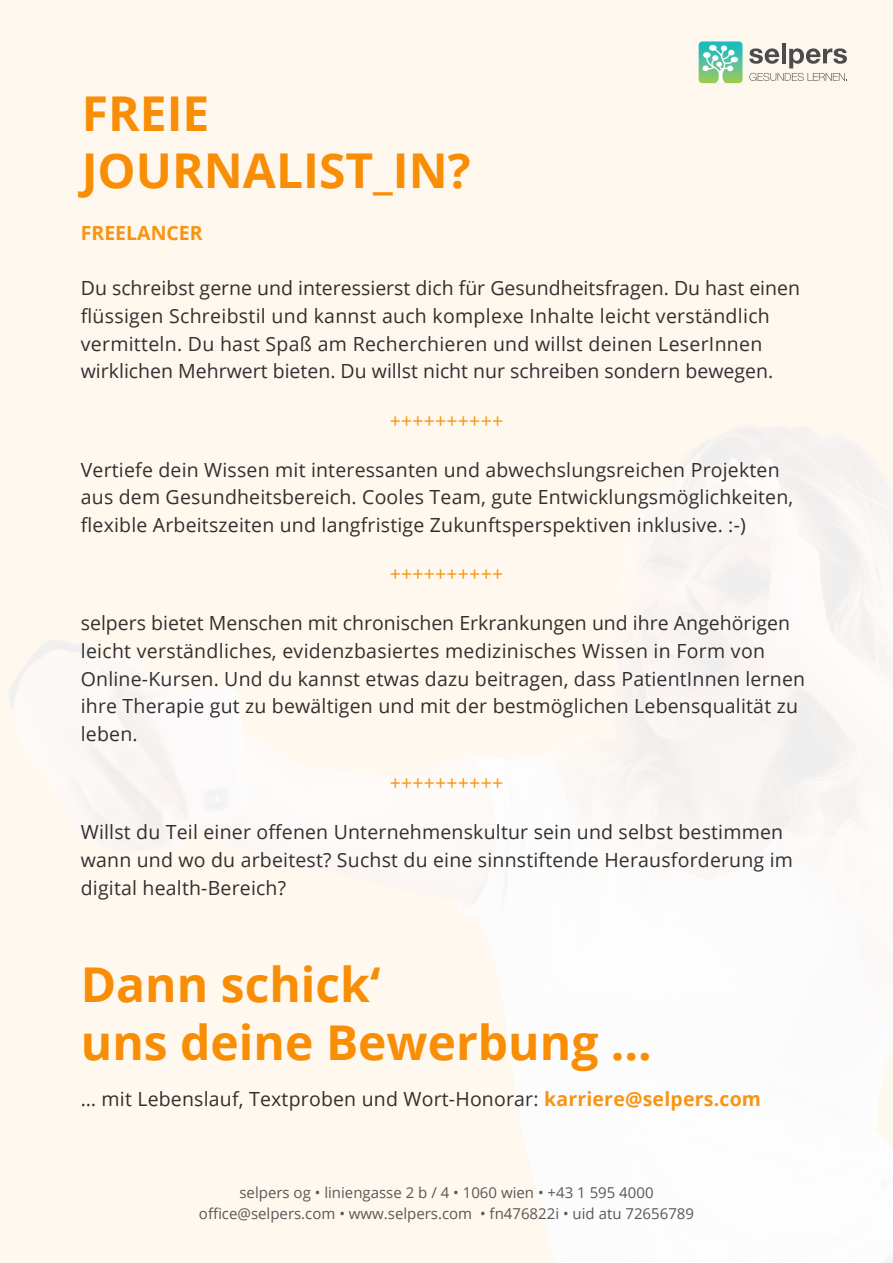
<style>
.page{position:relative;width:893px;height:1263px;background:#fff}
.page>*{position:absolute;margin:0;border:0;box-sizing:border-box;transform-origin:0 0}
.t1{font:700 48px/57.6px "Open Sans";color:#f88e06}
.t2{font:19.5px/27.8px "Open Sans";letter-spacing:.01em;color:#312f30}
.t3{font:19.5px "Open Sans";color:#f89412}
.t4{font:700 19.5px "Open Sans";color:#f89412}
.t5{font:15px "Open Sans";color:#57585a}
.s1{font-weight:700;color:#f89412}
</style>
<div class="page">
<svg style="left:699px;top:41px;width:43px;height:42px"></svg>
<hr style="left:782px;top:43px;width:4px;height:20px;background:#4b4c4d">
<svg style="left:749px;top:48px;width:99px;height:33px;background:#c6c2bc"></svg>
<p class="t1" style="left:82px;top:83px;width:390px">FREIE<br>JOURNALIST_IN?</p>
<p class="t4" style="left:81px;top:219px;width:123px">FREELANCER</p>
<p class="t2" style="left:81px;top:274px;width:721px">Du schreibst gerne und interessierst dich für Gesundheitsfragen. Du hast einen flüssigen Schreibstil und kannst auch komplexe Inhalte leicht verständlich vermitteln. Du hast Spaß am Recherchieren und willst deinen LeserInnen wirklichen Mehrwert bieten. Du willst nicht nur schreiben sondern bewegen.</p>
<p class="t3" style="left:390px;top:407px;width:115px">++++++++++</p>
<p class="t2" style="left:81px;top:455px;width:714px">Vertiefe dein Wissen mit interessanten und abwechslungsreichen Projekten aus dem Gesundheitsbereich. Cooles Team, gute Entwicklungsmöglichkeiten, flexible Arbeitszeiten und langfristige Zukunftsperspektiven inklusive. :-)</p>
<p class="t3" style="left:390px;top:561px;width:115px">++++++++++</p>
<p class="t2" style="left:81px;top:609px;width:726px">selpers bietet Menschen mit chronischen Erkrankungen und ihre Angehörigen leicht verständliches, evidenzbasiertes medizinisches Wissen in Form von Online-Kursen. Und du kannst etwas dazu beitragen, dass PatientInnen lernen ihre Therapie gut zu bewältigen und mit der bestmöglichen Lebensqualität zu leben.</p>
<p class="t3" style="left:390px;top:770px;width:115px">++++++++++</p>
<p class="t2" style="left:81px;top:818px;width:714px">Willst du Teil einer offenen Unternehmenskultur sein und selbst bestimmen wann und wo du arbeitest? Suchst du eine sinnstiftende Herausforderung im digital health-Bereich?</p>
<p class="t1" style="left:81px;top:954px;width:573px">Dann schick‘<br>uns deine Bewerbung ...</p>
<p class="t2" style="left:81px;top:1084px;width:682px">… mit Lebenslauf, Textproben und Wort-Honorar: <span class="s1">karriere@selpers.com</span></p>
<p class="t5" style="left:239px;top:1182px;width:416px">selpers og • liniengasse 2 b / 4 • 1060 wien • +43 1 595 4000</p>
<p class="t5" style="left:199px;top:1203px;width:497px">office@selpers.com • www.selpers.com • fn476822i • uid atu 72656789</p>
</div>
